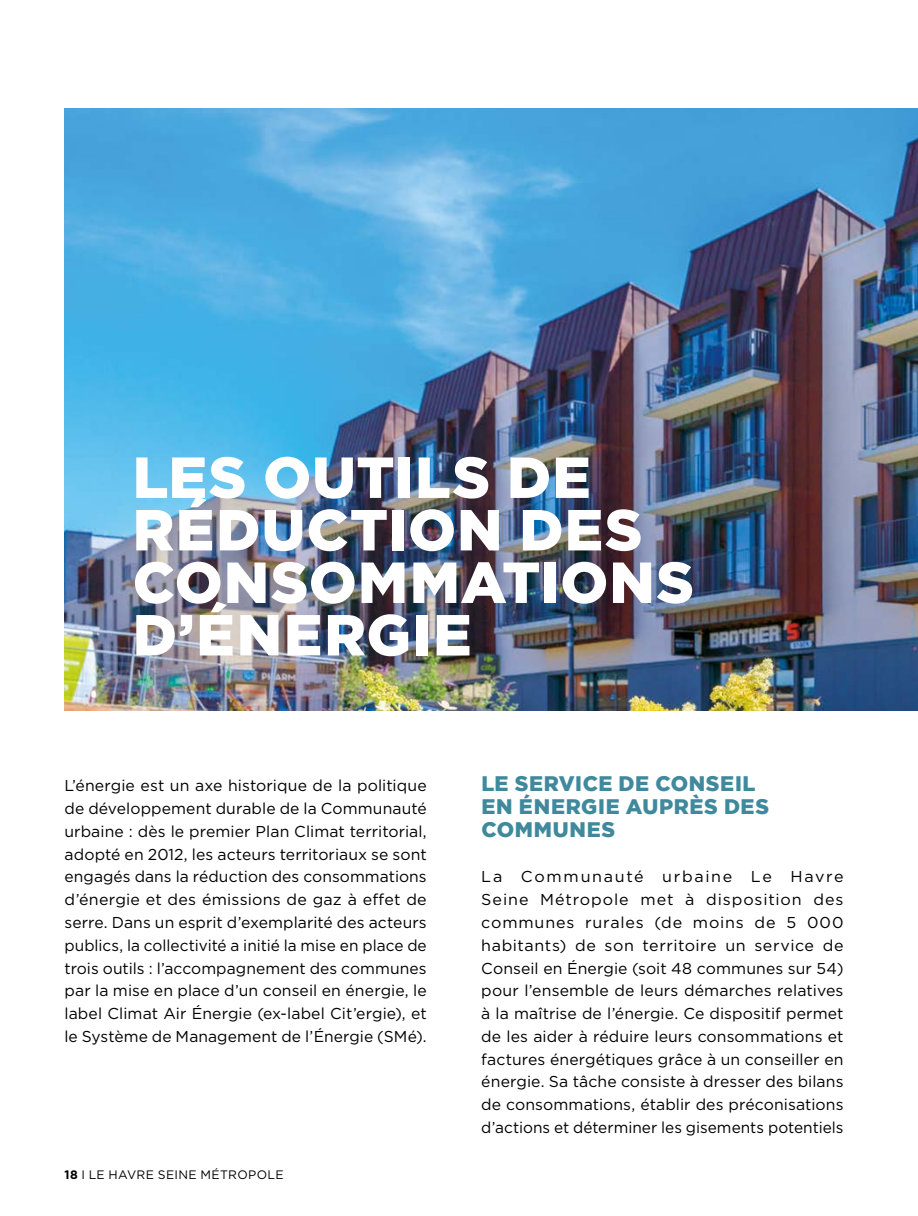
<style>
.page{position:relative;width:918px;height:1216px;background:#fff}
.page>*{position:absolute;margin:0;border:0;box-sizing:border-box;transform-origin:0 0}
.t1{font:900 57.75px/52.5px "Gotham";letter-spacing:.02em;color:#fff}
.t2{font:900 21px/22.8px "Gotham";letter-spacing:.035em;color:#40899d}
.t3{font:15.75px/22.8px "Gotham";letter-spacing:.005em;color:#000;text-align:justify}
.t4{font:12.25px "Gotham";letter-spacing:.03em;color:#000}
.s1{font-weight:700}
</style>
<div class="page">
<img style="left:64px;top:108px;width:854px;height:602px">
<h1 class="t1" style="left:133px;top:450px;width:563px">LES OUTILS DE<br>RÉDUCTION DES<br>CONSOMMATIONS<br>D’ÉNERGIE</h1>
<p class="t3" style="left:64px;top:774px;width:364px">L’énergie est un axe historique de la politique de développement durable de la Communauté urbaine : dès le premier Plan Climat territorial, adopté en 2012, les acteurs territoriaux se sont engagés dans la réduction des consommations d’énergie et des émissions de gaz à effet de serre. Dans un esprit d’exemplarité des acteurs publics, la collectivité a initié la mise en place de trois outils : l’accompagnement des communes par la mise en place d’un conseil en énergie, le label Climat Air Énergie (ex-label Cit’ergie), et le Système de Management de l’Énergie (SMé).</p>
<h2 class="t2" style="left:481px;top:772px;width:289px">LE SERVICE DE CONSEIL<br>EN ÉNERGIE AUPRÈS DES<br>COMMUNES</h2>
<p class="t3" style="left:481px;top:865px;width:364px">La Communauté urbaine Le Havre Seine Métropole met à disposition des communes rurales (de moins de 5 000 habitants) de son territoire un service de Conseil en Énergie (soit 48 communes sur 54) pour l’ensemble de leurs démarches relatives à la maîtrise de l’énergie. Ce dispositif permet de les aider à réduire leurs consommations et factures énergétiques grâce à un conseiller en énergie. Sa tâche consiste à dresser des bilans de consommations, établir des préconisations d’actions et déterminer les gisements potentiels</p>
<p class="t4" style="left:64px;top:1166px;width:221px"><span class="s1">18</span> I LE HAVRE SEINE MÉTROPOLE</p>
</div>
